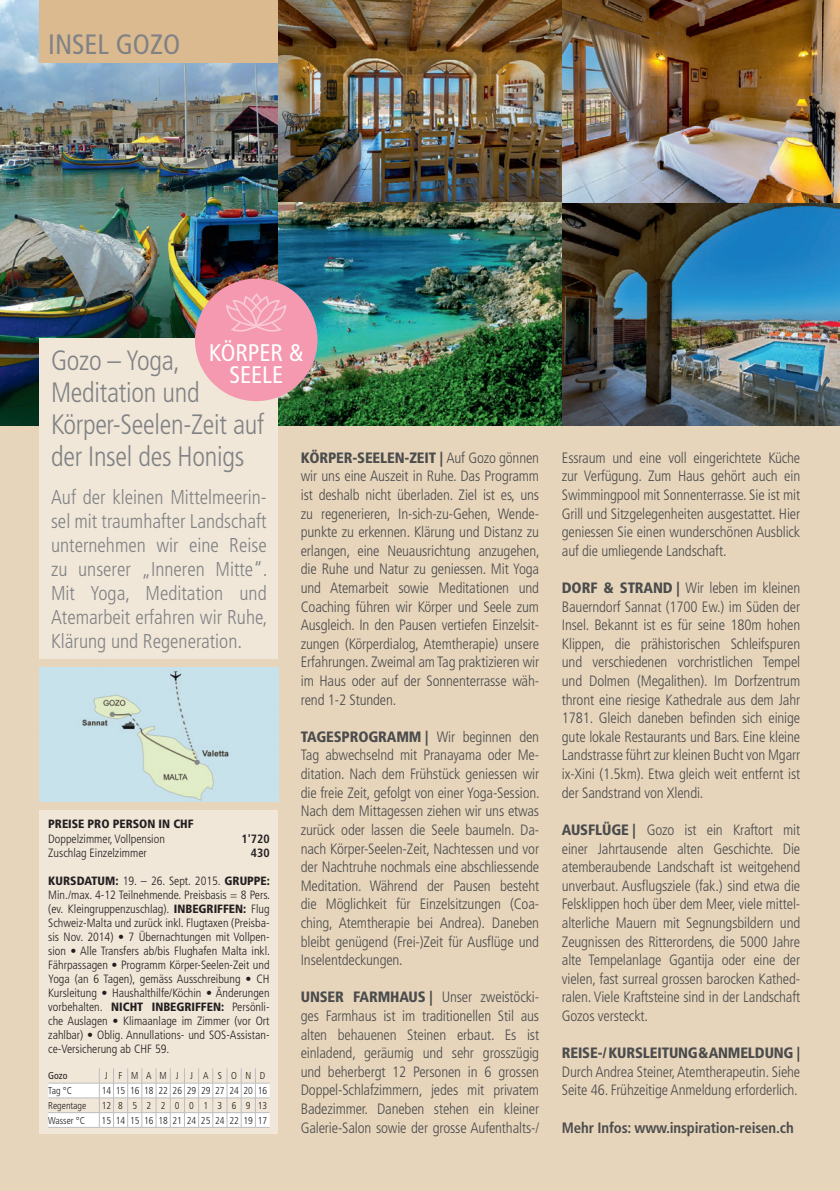
<style>
.page{position:relative;width:840px;height:1191px;background:#fff}
.page>*{position:absolute;margin:0;border:0;box-sizing:border-box;transform-origin:0 0}
.t1{font:300 condensed 28px/32px "Frutiger LT Std";letter-spacing:-.01em;color:#808285}
.t2{font:condensed 28px "Frutiger LT Std";color:#808285}
.t3{font:condensed 24px/22px "Frutiger LT Std";color:#fff;text-align:center}
.t4{font:300 condensed 20px/24px "Frutiger LT Std";color:#808285;text-align:justify}
.t5{font:300 condensed 15px/18.6px "Frutiger LT Std";letter-spacing:-.01em;color:#4b4c4d;text-align:justify}
.t6{font:700 condensed 15px "Frutiger LT Std";letter-spacing:-.01em;color:#4b4c4d}
.t7{font:900 condensed 15px "Frutiger LT Std";letter-spacing:-.01em;color:#4b4c4d}
.t8{font:300 condensed 12px/14px "Frutiger LT Std";color:#231f20;text-align:justify}
.t9{font:900 condensed 12px "Frutiger LT Std";color:#231f20}
.t10{font:700 condensed 12px "Frutiger LT Std";color:#231f20}
.t11{font:300 condensed 10px "Frutiger LT Std";color:#231f20}
.t12{font:300 condensed 10px "Frutiger LT Std";letter-spacing:.965em;color:#231f20}
.t13{font:300 condensed 10px "Frutiger LT Std";letter-spacing:.885em;color:#231f20}
.t14{font:condensed 10px "Frutiger LT Std";color:#231f20}
.s1{font-weight:900}
</style>
<div class="page">
<div style="left:0;top:0;width:839px;height:1191px;background:#e7d5bb"></div>
<img style="left:561px;top:202px;width:278px;height:223px">
<img style="left:561px;top:0;width:278px;height:202px">
<img style="left:0;top:0;width:278px;height:425px">
<img style="left:278px;top:0;width:283px;height:202px">
<img style="left:278px;top:202px;width:283px;height:223px">
<div style="left:40px;top:0;width:238px;height:62px;background:#dbba90"></div>
<div style="left:40px;top:810px;width:238px;height:324px;background:#f1e7d8"></div>
<div style="left:40px;top:477px;width:238px;height:182px;background:#f1e7d8"></div>
<div style="left:40px;top:338px;width:238px;height:139px;background:#f1e7d8"></div>
<img style="left:40px;top:667px;width:238px;height:135px">
<svg style="left:48px;top:1068px;width:221px;height:60px"></svg>
<div style="left:195px;top:279px;width:122px;height:122px;background:#f499b0;border-radius:50%"></div>
<svg style="left:226px;top:293px;width:61px;height:38px"></svg>
<h1 class="t2" style="left:48px;top:28px;width:133px">INSEL GOZO</h1>
<h2 class="t3" style="left:209px;top:342px;width:96px">KÖRPER &amp;<br>SEELE</h2>
<h1 class="t1" style="left:51px;top:345px;width:214px">Gozo – Yoga,<br>Meditation und<br>Körper-Seelen-Zeit auf der Insel des Honigs</h1>
<p class="t5" style="left:300px;top:448px;width:240px"><span class="s1">KÖRPER-SEELEN-ZEIT |</span> Auf Gozo gönnen wir uns eine Auszeit in Ruhe. Das Programm ist deshalb nicht überladen. Ziel ist es, uns zu regenerieren, In-sich-zu-Gehen, Wende&shy;punkte zu erkennen. Klärung und Distanz zu erlangen, eine Neuausrichtung anzugehen, die Ruhe und Natur zu geniessen. Mit Yoga und Atemarbeit sowie Meditationen und Coaching führen wir Körper und Seele zum Ausgleich. In den Pausen vertiefen Einzelsit&shy;zungen (Körperdialog, Atemtherapie) unsere Erfahrungen. Zweimal am Tag praktizieren wir im Haus oder auf der Sonnenterrasse wäh&shy;rend 1-2 Stunden.</p>
<p class="t5" style="left:300px;top:727px;width:240px"><span class="s1">TAGESPROGRAMM |</span> Wir beginnen den Tag abwechselnd mit Pranayama oder Me&shy;ditation. Nach dem Frühstück geniessen wir die freie Zeit, gefolgt von einer Yoga-Session.<br>Nach dem Mittagessen ziehen wir uns etwas zurück oder lassen die Seele baumeln. Da&shy;nach Körper-Seelen-Zeit, Nachtessen und vor der Nachtruhe nochmals eine abschliessende Meditation. Während der Pausen besteht die Möglichkeit für Einzelsitzungen (Coa&shy;ching, Atemtherapie bei Andrea). Daneben bleibt genügend (Frei-)Zeit für Ausflüge und Inselentdeckungen.</p>
<p class="t5" style="left:300px;top:988px;width:240px"><span class="s1">UNSER FARMHAUS |</span> Unser zweistöcki&shy;ges Farmhaus ist im traditionellen Stil aus alten behauenen Steinen erbaut. Es ist einladend, geräumig und sehr grosszügig und beherbergt 12 Personen in 6 grossen Doppel-Schlafzimmern, jedes mit privatem Badezimmer. Daneben stehen ein kleiner Galerie-Salon sowie der grosse Aufenthalts-/</p>
<h3 class="t4" style="left:51px;top:485px;width:218px">Auf der kleinen Mittelmeerin&shy;sel mit traumhafter Landschaft unternehmen wir eine Reise zu unserer „Inneren Mitte“.<br>Mit Yoga, Meditation und Atemarbeit erfahren wir Ruhe, Klärung und Regeneration.</h3>
<p class="t9" style="left:48px;top:817px;width:147px">PREISE PRO PERSON IN CHF</p>
<p class="t8" style="left:48px;top:831px;width:118px">Doppelzimmer, Vollpension</p>
<p class="t10" style="left:241px;top:831px;width:30px">1'720</p>
<p class="t8" style="left:48px;top:845px;width:100px">Zuschlag Einzelzimmer</p>
<p class="t10" style="left:251px;top:845px;width:20px">430</p>
<p class="t8" style="left:48px;top:873px;width:223px"><span class="s1">KURSDATUM:</span> 19. – 26. Sept. 2015. <span class="s1">GRUPPE:<br></span>Min./max. 4-12 Teilnehmende. Preisbasis = 8 Pers. (ev. Kleingruppenzuschlag). <span class="s1">INBEGRIFFEN:</span> Flug Schweiz-Malta und zurück inkl. Flugtaxen (Preisba&shy;sis Nov. 2014) • 7 Übernachtungen mit Vollpen&shy;sion • Alle Transfers ab/bis Flughafen Malta inkl.<br>Fährpassagen • Programm Körper-Seelen-Zeit und Yoga (an 6 Tagen), gemäss Ausschreibung • CH Kursleitung • Haushalthilfe/Köchin • Änderungen vorbehalten. <span class="s1">NICHT INBEGRIFFEN:</span> Persönli&shy;che Auslagen • Klimaanlage im Zimmer (vor Ort zahlbar) • Oblig. Annullations- und SOS-Assistan&shy;ce-Versicherung ab CHF 59.</p>
<p class="t14" style="left:48px;top:1070px;width:21px">GOZO</p>
<p class="t13" style="left:105px;top:1070px;width:162px">J FMAMJ JASOND</p>
<p class="t11" style="left:48px;top:1085px;width:25px">Tag °C</p>
<p class="t11" style="left:102px;top:1085px;width:167px">14 15 16 18 22 26 29 29 27 24 20 16</p>
<p class="t11" style="left:48px;top:1099px;width:40px">Regentage</p>
<p class="t12" style="left:102px;top:1099px;width:167px">12852200136913</p>
<p class="t11" style="left:48px;top:1114px;width:38px">Wasser °C</p>
<p class="t11" style="left:102px;top:1114px;width:167px">15 14 15 16 18 21 24 25 24 22 19 17</p>
<p class="t5" style="left:561px;top:448px;width:240px">Essraum und eine voll eingerichtete Küche zur Verfügung. Zum Haus gehört auch ein Swimmingpool mit Sonnenterrasse. Sie ist mit Grill und Sitzgelegenheiten ausgestattet. Hier geniessen Sie einen wunderschönen Ausblick auf die umliegende Landschaft.</p>
<p class="t5" style="left:561px;top:579px;width:240px"><span class="s1">DORF &amp; STRAND |</span> Wir leben im kleinen Bauerndorf Sannat (1700 Ew.) im Süden der Insel. Bekannt ist es für seine 180m hohen Klippen, die prähistorischen Schleifspuren und verschiedenen vorchristlichen Tempel und Dolmen (Megalithen). Im Dorfzentrum thront eine riesige Kathedrale aus dem Jahr 1781. Gleich daneben befinden sich einige gute lokale Restaurants und Bars. Eine kleine Landstrasse führt zur kleinen Bucht von Mgarr ix-Xini (1.5km). Etwa gleich weit entfernt ist der Sandstrand von Xlendi.</p>
<p class="t5" style="left:561px;top:820px;width:240px"><span class="s1">AUSFLÜGE |</span> Gozo ist ein Kraftort mit einer Jahrtausende alten Geschichte. Die atemberaubende Landschaft ist weitgehend unverbaut. Ausflugsziele (fak.) sind etwa die Felsklippen hoch über dem Meer, viele mittel&shy;alterliche Mauern mit Segnungsbildern und Zeugnissen des Ritterordens, die 5000 Jahre alte Tempelanlage Ggantija oder eine der vielen, fast surreal grossen barocken Kathed&shy;ralen. Viele Kraftsteine sind in der Landschaft Gozos versteckt.</p>
<p class="t7" style="left:561px;top:1044px;width:240px">REISE-/KURSLEITUNG &amp; ANMELDUNG |</p>
<p class="t5" style="left:561px;top:1062px;width:240px">Durch Andrea Steiner, Atemtherapeutin. Siehe<br>Seite 46. Frühzeitige Anmeldung erforderlich.</p>
<p class="t6" style="left:561px;top:1118px;width:233px">Mehr Infos: www.inspiration-reisen.ch</p>
</div>
